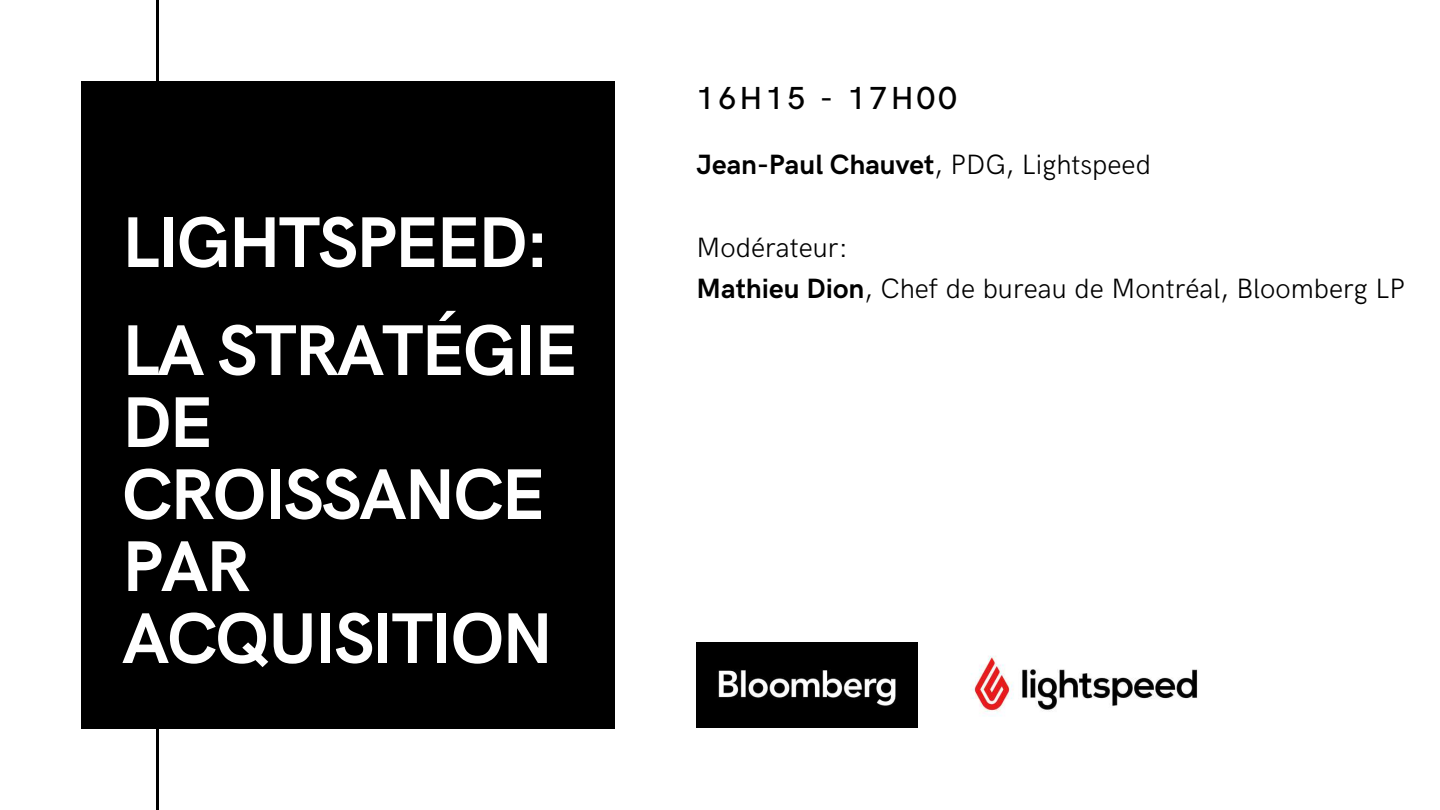
<style>
.page{position:relative;width:1440px;height:810px;background:#fff}
.page>*{position:absolute;margin:0;border:0;box-sizing:border-box;transform-origin:0 0}
.t1{font:700 72px/72px "HK Grotesk";letter-spacing:-.03em;color:#fff}
.t2{font:500 32px "HK Grotesk";letter-spacing:.1em;color:#000}
.t3{font:300 28px/41.2px "HK Grotesk";color:#000}
.t4{font:700 28px "HK Grotesk";color:#000}
.s1{font-weight:300}
.s2{font-weight:700}
</style>
<div class="page">
<hr style="left:156px;top:0;width:3px;height:810px;background:#000">
<div style="left:81px;top:81px;width:534px;height:648px;background:#000"></div>
<img style="left:697px;top:643px;width:220px;height:85px">
<img style="left:971px;top:656px;width:227px;height:60px">
<h1 class="t1" style="left:122px;top:191px;width:457px;line-height:108px">LIGHTSPEED:<br>LA STRATÉGIE</h1>
<h1 class="t1" style="left:122px;top:389px;width:433px">DE<br>CROISSANCE<br>PAR<br>ACQUISITION</h1>
<p class="t2" style="left:697px;top:81px;width:262px">16H15 - 17H00</p>
<p class="t4" style="left:697px;top:149px;width:456px">Jean-Paul Chauvet<span class="s1">, PDG, Lightspeed</span></p>
<p class="t3" style="left:697px;top:228px;width:710px">Modérateur:<br><span class="s2">Mathieu Dion</span>, Chef de bureau de Montréal, Bloomberg LP</p>
</div>
